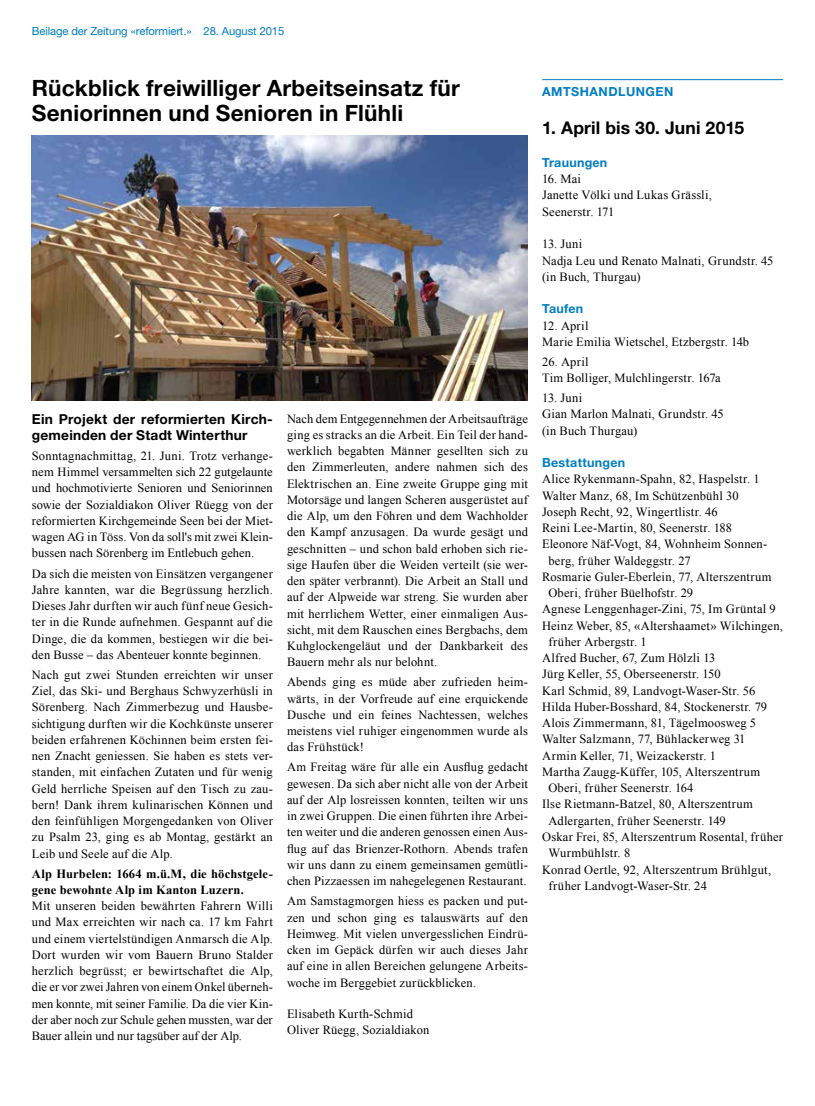
<style>
.page{position:relative;width:815px;height:1106px;background:#fff}
.page>*{position:absolute;margin:0;border:0;box-sizing:border-box;transform-origin:0 0}
.t1{font:700 22.5px/25px "Helvetica Neue LT Pro";letter-spacing:.01em;color:#000}
.t2{font:700 17.5px "Helvetica Neue LT Pro";letter-spacing:.01em;color:#000}
.t3{font:700 13.75px/16.2px "Helvetica Neue LT Pro";letter-spacing:.015em;color:#000}
.t4{font:12.5px/16.2px "Times New Roman";letter-spacing:.015em;color:#000;text-align:justify}
.t5{font:700 12.5px/16.2px "Times New Roman";letter-spacing:.015em;color:#000}
.t6{font:700 12.5px "Helvetica Neue LT Pro";letter-spacing:.025em;color:#007dc3}
.t7{font:11.25px "Helvetica Neue LT Pro";letter-spacing:-.01em;color:#007dc3}
</style>
<div class="page">
<img style="left:32px;top:136px;width:496px;height:264px">
<hr style="left:542px;top:79px;width:241px;height:1px;background:#007dc3">
<p class="t7" style="left:32px;top:24px;width:254px">Beilage der Zeitung «reformiert.» 28. August 2015</p>
<h1 class="t1" style="left:32px;top:75px;width:430px">Rückblick freiwilliger Arbeitseinsatz für<br>Seniorinnen und Senioren in Flühli</h1>
<p class="t3" style="left:32px;top:410px;width:242px">Ein Projekt der reformierten Kirch&shy;gemeinden der Stadt Winterthur</p>
<p class="t4" style="left:32px;top:447px;width:242px">Sonntagnachmittag, 21. Juni. Trotz verhange&shy;nem Himmel versammelten sich 22 gutgelaunte und hochmotivierte Senioren und Seniorinnen sowie der Sozialdiakon Oliver Rüegg von der reformierten Kirchgemeinde Seen bei der Miet&shy;wagen AG in Töss. Von da soll's mit zwei Klein&shy;bussen nach Sörenberg im Entlebuch gehen.</p>
<p class="t4" style="left:32px;top:565px;width:242px">Da sich die meisten von Einsätzen vergangener Jahre kannten, war die Begrüssung herzlich.<br>Dieses Jahr durften wir auch fünf neue Gesich&shy;ter in die Runde aufnehmen. Gespannt auf die Dinge, die da kommen, bestiegen wir die bei&shy;den Busse – das Abenteuer konnte beginnen.</p>
<p class="t4" style="left:32px;top:666px;width:242px">Nach gut zwei Stunden erreichten wir unser Ziel, das Ski- und Berghaus Schwyzerhüsli in Sörenberg. Nach Zimmerbezug und Hausbe&shy;sichtigung durften wir die Kochkünste unserer beiden erfahrenen Köchinnen beim ersten fei&shy;nen Znacht geniessen. Sie haben es stets ver&shy;standen, mit einfachen Zutaten und für wenig Geld herrliche Speisen auf den Tisch zu zau&shy;bern! Dank ihrem kulinarischen Können und den feinfühligen Morgengedanken von Oliver zu Psalm 23, ging es ab Montag, gestärkt an Leib und Seele auf die Alp.</p>
<p class="t5" style="left:32px;top:865px;width:242px">Alp Hurbelen: 1664 m.ü.M, die höchstgele&shy;gene bewohnte Alp im Kanton Luzern.</p>
<p class="t4" style="left:32px;top:897px;width:242px">Mit unseren beiden bewährten Fahrern Willi und Max erreichten wir nach ca. 17 km Fahrt und einem viertelstündigen Anmarsch die Alp.<br>Dort wurden wir vom Bauern Bruno Stalder herzlich begrüsst; er bewirtschaftet die Alp, die er vor zwei Jahren von einem Onkel überneh&shy;men konnte, mit seiner Familie. Da die vier Kin&shy;der aber noch zur Schule gehen mussten, war der Bauer allein und nur tagsüber auf der Alp.</p>
<p class="t4" style="left:287px;top:410px;width:242px">Nach dem Entgegennehmen der Arbeitsaufträge ging es stracks an die Arbeit. Ein Teil der hand&shy;werklich begabten Männer gesellten sich zu den Zimmerleuten, andere nahmen sich des Elektrischen an. Eine zweite Gruppe ging mit Motorsäge und langen Scheren ausgerüstet auf die Alp, um den Föhren und dem Wachholder den Kampf anzusagen. Da wurde gesägt und geschnitten – und schon bald erhoben sich rie&shy;sige Haufen über die Weiden verteilt (sie wer&shy;den später verbrannt). Die Arbeit an Stall und auf der Alpweide war streng. Sie wurden aber mit herrlichem Wetter, einer einmaligen Aus&shy;sicht, mit dem Rauschen eines Bergbachs, dem Kuhglockengeläut und der Dankbarkeit des Bauern mehr als nur belohnt.</p>
<p class="t4" style="left:287px;top:674px;width:242px">Abends ging es müde aber zufrieden heim&shy;wärts, in der Vorfreude auf eine erquickende Dusche und ein feines Nachtessen, welches meistens viel ruhiger eingenommen wurde als das Frühstück!</p>
<p class="t4" style="left:287px;top:759px;width:242px">Am Freitag wäre für alle ein Ausflug gedacht gewesen. Da sich aber nicht alle von der Arbeit auf der Alp losreissen konnten, teilten wir uns in zwei Gruppen. Die einen führten ihre Arbei&shy;ten weiter und die anderen genossen einen Aus&shy;flug auf das Brienzer-Rothorn. Abends trafen wir uns dann zu einem gemeinsamen gemütli&shy;chen Pizzaessen im nahegelegenen Restaurant.</p>
<p class="t4" style="left:287px;top:892px;width:242px">Am Samstagmorgen hiess es packen und put&shy;zen und schon ging es talauswärts auf den Heimweg. Mit vielen unvergesslichen Eindrü&shy;cken im Gepäck dürfen wir auch dieses Jahr auf eine in allen Bereichen gelungene Arbeits&shy;woche im Berggebiet zurückblicken.</p>
<p class="t4" style="left:287px;top:1005px;width:144px">Elisabeth Kurth-Schmid<br>Oliver Rüegg, Sozialdiakon</p>
<p class="t6" style="left:542px;top:84px;width:133px">AMTSHANDLUNGEN</p>
<h2 class="t2" style="left:542px;top:117px;width:204px">1. April bis 30. Juni 2015</h2>
<p class="t6" style="left:542px;top:155px;width:67px">Trauungen</p>
<p class="t4" style="left:542px;top:171px;width:171px;text-align:left">16. Mai<br>Janette Völki und Lukas Grässli,<br>Seenerstr. 171</p>
<p class="t4" style="left:542px;top:236px;width:233px;text-align:left">13. Juni<br>Nadja Leu und Renato Malnati, Grundstr. 45 (in Buch, Thurgau)</p>
<p class="t6" style="left:542px;top:301px;width:43px">Taufen</p>
<p class="t4" style="left:542px;top:317px;width:209px">12. April<br>Marie Emilia Wietschel, Etzbergstr. 14b</p>
<p class="t4" style="left:542px;top:353px;width:180px">26. April<br>Tim Bolliger, Mulchlingerstr. 167a</p>
<p class="t4" style="left:542px;top:389px;width:183px;text-align:left">13. Juni<br>Gian Marlon Malnati, Grundstr. 45 (in Buch Thurgau)</p>
<p class="t6" style="left:542px;top:455px;width:85px">Bestattungen</p>
<p class="t4" style="left:542px;top:471px;width:219px">Alice Rykenmann-Spahn, 82, Haspelstr. 1</p>
<p class="t4" style="left:542px;top:487px;width:198px">Walter Manz, 68, Im Schützenbühl 30</p>
<p class="t4" style="left:542px;top:503px;width:177px">Joseph Recht, 92, Wingertlistr. 46</p>
<p class="t4" style="left:542px;top:519px;width:191px">Reini Lee-Martin, 80, Seenerstr. 188</p>
<p class="t4" style="left:542px;top:536px;width:227px">Eleonore Näf-Vogt, 84, Wohnheim Sonnen-</p>
<p class="t4" style="left:548px;top:552px;width:144px">berg, früher Waldeggstr. 27</p>
<p class="t4" style="left:542px;top:568px;width:231px">Rosmarie Guler-Eberlein, 77, Alterszentrum</p>
<p class="t4" style="left:548px;top:584px;width:146px">Oberi, früher Büelhofstr. 29</p>
<p class="t4" style="left:542px;top:601px;width:235px">Agnese Lenggenhager-Zini, 75, Im Grüntal 9</p>
<p class="t4" style="left:542px;top:617px;width:242px">Heinz Weber, 85, «Altershaamet» Wilchingen,</p>
<p class="t4" style="left:548px;top:633px;width:100px">früher Arbergstr. 1</p>
<p class="t4" style="left:542px;top:649px;width:175px">Alfred Bucher, 67, Zum Hölzli 13</p>
<p class="t4" style="left:542px;top:666px;width:180px">Jürg Keller, 55, Oberseenerstr. 150</p>
<p class="t4" style="left:542px;top:682px;width:215px">Karl Schmid, 89, Landvogt-Waser-Str. 56</p>
<p class="t4" style="left:542px;top:698px;width:226px">Hilda Huber-Bosshard, 84, Stockenerstr. 79</p>
<p class="t4" style="left:542px;top:714px;width:216px">Alois Zimmermann, 81, Tägelmoosweg 5</p>
<p class="t4" style="left:542px;top:731px;width:205px">Walter Salzmann, 77, Bühlackerweg 31</p>
<p class="t4" style="left:542px;top:747px;width:175px">Armin Keller, 71, Weizackerstr. 1</p>
<p class="t4" style="left:542px;top:763px;width:220px">Martha Zaugg-Küffer, 105, Alterszentrum</p>
<p class="t4" style="left:548px;top:779px;width:147px">Oberi, früher Seenerstr. 164</p>
<p class="t4" style="left:542px;top:796px;width:212px">Ilse Rietmann-Batzel, 80, Alterszentrum</p>
<p class="t4" style="left:548px;top:812px;width:179px">Adlergarten, früher Seenerstr. 149</p>
<p class="t4" style="left:542px;top:828px;width:242px">Oskar Frei, 85, Alterszentrum Rosental, früher</p>
<p class="t4" style="left:548px;top:844px;width:83px">Wurmbühlstr. 8</p>
<p class="t4" style="left:542px;top:861px;width:230px">Konrad Oertle, 92, Alterszentrum Brühlgut,</p>
<p class="t4" style="left:548px;top:877px;width:160px">früher Landvogt-Waser-Str. 24</p>
</div>
